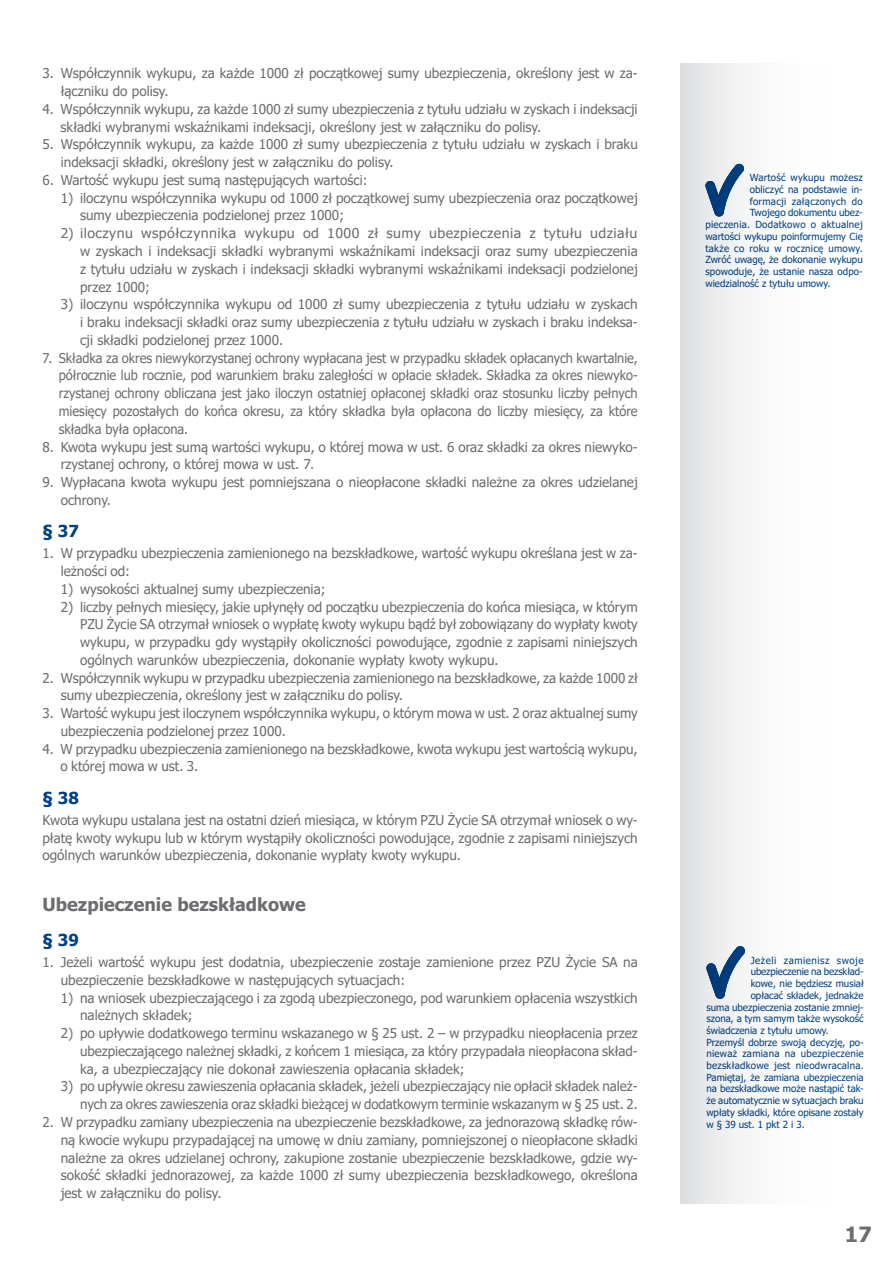
<style>
.page{position:relative;width:893px;height:1263px;background:#fff}
.page>*{position:absolute;margin:0;border:0;box-sizing:border-box;transform-origin:0 0}
.t1{font:700 21px "Tahoma";color:#6c6d70}
.t2{font:700 18px "Tahoma";color:#6c6d70}
.t3{font:700 16.5px "Tahoma";color:#014182}
.t4{font:13.5px/17.7px "Tahoma";color:#6c6d70}
.t5{font:13.5px/17.7px "Tahoma";color:#6c6d70;text-align:justify;scale:.95 1}
.t6{font:13.5px/17.7px "Tahoma";color:#6c6d70;text-align:justify;scale:1.05 1}
.t7{font:9.75px "Tahoma";color:#014182}
.t8{font:9.75px "Tahoma";letter-spacing:.025em;color:#014182}
.t9{font:9.75px "Tahoma";letter-spacing:.03em;color:#014182}
.t10{font:9.75px "Tahoma";letter-spacing:.055em;color:#014182}
</style>
<div class="page">
<div style="left:680px;top:64px;width:213px;height:1139px;background:linear-gradient(to right,#e7e8ea,#fff)"></div>
<svg style="left:705px;top:163px;width:39px;height:53px"></svg>
<svg style="left:706px;top:946px;width:39px;height:53px"></svg>
<p class="t4" style="left:61px;top:65px;width:579px;text-indent:-18px">3. Współczynnik wykupu, za każde 1000 zł początkowej sumy ubezpieczenia, określony jest w za&shy;łączniku do polisy.</p>
<p class="t4" style="left:61px;top:101px;width:579px;text-indent:-18px">4. Współczynnik wykupu, za każde 1000 zł sumy ubezpieczenia z tytułu udziału w zyskach i indeksacji składki wybranymi wskaźnikami indeksacji, określony jest w załączniku do polisy.</p>
<p class="t4" style="left:61px;top:136px;width:579px;text-indent:-18px">5. Współczynnik wykupu, za każde 1000 zł sumy ubezpieczenia z tytułu udziału w zyskach i braku indeksacji składki, określony jest w załączniku do polisy.</p>
<p class="t4" style="left:43px;top:172px;width:326px">6. Wartość wykupu jest sumą następujących wartości:</p>
<p class="t4" style="left:80px;top:190px;width:559px;text-indent:-19px">1) iloczynu współczynnika wykupu od 1000 zł początkowej sumy ubezpieczenia oraz początkowej sumy ubezpieczenia podzielonej przez 1000;</p>
<p class="t6" style="left:80px;top:225px;width:533px;text-indent:-19px">2) iloczynu współczynnika wykupu od 1000 zł sumy ubezpieczenia z tytułu udziału w zyskach i indeksacji składki wybranymi wskaźnikami indeksacji oraz sumy ubezpieczenia z tytułu udziału w zyskach i indeksacji składki wybranymi wskaźnikami indeksacji podzielonej przez 1000;</p>
<p class="t4" style="left:80px;top:296px;width:559px;text-align:justify;text-indent:-19px">3) iloczynu współczynnika wykupu od 1000 zł sumy ubezpieczenia z tytułu udziału w zyskach i braku indeksacji składki oraz sumy ubezpieczenia z tytułu udziału w zyskach i braku indeksa&shy;cji składki podzielonej przez 1000.</p>
<p class="t5" style="left:59px;top:350px;width:611px;text-indent:-16px">7. Składka za okres niewykorzystanej ochrony wypłacana jest w przypadku składek opłacanych kwartalnie, półrocznie lub rocznie, pod warunkiem braku zaległości w opłacie składek. Składka za okres niewyko&shy;rzystanej ochrony obliczana jest jako iloczyn ostatniej opłaconej składki oraz stosunku liczby pełnych miesięcy pozostałych do końca okresu, za który składka była opłacona do liczby miesięcy, za które składka była opłacona.</p>
<p class="t4" style="left:61px;top:438px;width:579px;text-indent:-18px">8. Kwota wykupu jest sumą wartości wykupu, o której mowa w ust. 6 oraz składki za okres niewyko&shy;rzystanej ochrony, o której mowa w ust. 7.</p>
<p class="t4" style="left:61px;top:474px;width:579px;text-indent:-18px">9. Wypłacana kwota wykupu jest pomniejszana o nieopłacone składki należne za okres udzielanej ochrony.</p>
<p class="t3" style="left:43px;top:520px;width:38px">§ 37</p>
<p class="t4" style="left:61px;top:545px;width:579px;text-indent:-18px">1. W przypadku ubezpieczenia zamienionego na bezskładkowe, wartość wykupu określana jest w za&shy;leżności od:</p>
<p class="t4" style="left:61px;top:581px;width:266px">1) wysokości aktualnej sumy ubezpieczenia;</p>
<p class="t4" style="left:80px;top:598px;width:559px;text-align:justify;text-indent:-19px">2) liczby pełnych miesięcy, jakie upłynęły od początku ubezpieczenia do końca miesiąca, w którym PZU Życie SA otrzymał wniosek o wypłatę kwoty wykupu bądź był zobowiązany do wypłaty kwoty wykupu, w przypadku gdy wystąpiły okoliczności powodujące, zgodnie z zapisami niniejszych ogólnych warunków ubezpieczenia, dokonanie wypłaty kwoty wykupu.</p>
<p class="t4" style="left:61px;top:670px;width:579px;text-indent:-18px">2. Współczynnik wykupu w przypadku ubezpieczenia zamienionego na bezskładkowe, za każde 1000 zł sumy ubezpieczenia, określony jest w załączniku do polisy.</p>
<p class="t4" style="left:61px;top:705px;width:579px;text-indent:-18px">3. Wartość wykupu jest iloczynem współczynnika wykupu, o którym mowa w ust. 2 oraz aktualnej sumy ubezpieczenia podzielonej przez 1000.</p>
<p class="t4" style="left:61px;top:741px;width:579px;text-indent:-18px">4. W przypadku ubezpieczenia zamienionego na bezskładkowe, kwota wykupu jest wartością wykupu, o której mowa w ust. 3.</p>
<p class="t3" style="left:43px;top:786px;width:38px">§ 38</p>
<p class="t4" style="left:43px;top:812px;width:597px;text-align:justify">Kwota wykupu ustalana jest na ostatni dzień miesiąca, w którym PZU Życie SA otrzymał wniosek o wy&shy;płatę kwoty wykupu lub w którym wystąpiły okoliczności powodujące, zgodnie z zapisami niniejszych ogólnych warunków ubezpieczenia, dokonanie wypłaty kwoty wykupu.</p>
<h2 class="t2" style="left:43px;top:891px;width:265px">Ubezpieczenie bezskładkowe</h2>
<p class="t3" style="left:43px;top:929px;width:38px">§ 39</p>
<p class="t4" style="left:61px;top:954px;width:579px;text-indent:-18px">1. Jeżeli wartość wykupu jest dodatnia, ubezpieczenie zostaje zamienione przez PZU Życie SA na ubezpieczenie bezskładkowe w następujących sytuacjach:</p>
<p class="t4" style="left:80px;top:989px;width:559px;text-indent:-19px">1) na wniosek ubezpieczającego i za zgodą ubezpieczonego, pod warunkiem opłacenia wszystkich należnych składek;</p>
<p class="t4" style="left:80px;top:1025px;width:559px;text-align:justify;text-indent:-19px">2) po upływie dodatkowego terminu wskazanego w § 25 ust. 2 – w przypadku nieopłacenia przez ubezpieczającego należnej składki, z końcem 1 miesiąca, za który przypadała nieopłacona skład&shy;ka, a ubezpieczający nie dokonał zawieszenia opłacania składek;</p>
<p class="t4" style="left:61px;top:1078px;width:578px;text-align:right">3) po upływie okresu zawieszenia opłacania składek, jeżeli ubezpieczający nie opłacił składek należ&shy;nych za okres zawieszenia oraz składki bieżącej w dodatkowym terminie wskazanym w § 25 ust. 2.</p>
<p class="t4" style="left:61px;top:1114px;width:579px;text-align:justify;text-indent:-18px">2. W przypadku zamiany ubezpieczenia na ubezpieczenie bezskładkowe, za jednorazową składkę rów&shy;ną kwocie wykupu przypadającej na umowę w dniu zamiany, pomniejszonej o nieopłacone składki należne za okres udzielanej ochrony, zakupione zostanie ubezpieczenie bezskładkowe, gdzie wy&shy;sokość składki jednorazowej, za każde 1000 zł sumy ubezpieczenia bezskładkowego, określona jest w załączniku do polisy.</p>
<p class="t8" style="left:750px;top:171px;width:115px">Wartość wykupu możesz</p>
<p class="t7" style="left:750px;top:183px;width:115px">obliczyć na podstawie in-</p>
<p class="t9" style="left:750px;top:195px;width:115px">formacji załączonych do</p>
<p class="t7" style="left:750px;top:206px;width:115px">Twojego dokumentu ubez-</p>
<p class="t8" style="left:705px;top:218px;width:159px">pieczenia. Dodatkowo o aktualnej</p>
<p class="t7" style="left:705px;top:230px;width:159px">wartości wykupu poinformujemy Cię</p>
<p class="t8" style="left:705px;top:241px;width:159px">także co roku w rocznicę umowy.</p>
<p class="t7" style="left:705px;top:253px;width:159px">Zwróć uwagę, że dokonanie wykupu</p>
<p class="t7" style="left:705px;top:265px;width:159px">spowoduje, że ustanie nasza odpo-</p>
<p class="t7" style="left:705px;top:277px;width:126px">wiedzialność z tytułu umowy.</p>
<p class="t10" style="left:751px;top:954px;width:115px">Jeżeli zamienisz swoje</p>
<p class="t7" style="left:751px;top:965px;width:115px">ubezpieczenie na bezskład-</p>
<p class="t7" style="left:751px;top:977px;width:115px">kowe, nie będziesz musiał</p>
<p class="t7" style="left:751px;top:989px;width:115px">opłacać składek, jednakże</p>
<p class="t7" style="left:706px;top:1000px;width:159px">suma ubezpieczenia zostanie zmniej-</p>
<p class="t7" style="left:706px;top:1012px;width:159px">szona, a tym samym także wysokość</p>
<p class="t7" style="left:706px;top:1024px;width:124px">świadczenia z tytułu umowy.</p>
<p class="t7" style="left:706px;top:1035px;width:159px">Przemyśl dobrze swoją decyzję, po-</p>
<p class="t8" style="left:706px;top:1047px;width:159px">nieważ zamiana na ubezpieczenie</p>
<p class="t8" style="left:706px;top:1059px;width:159px">bezskładkowe jest nieodwracalna.</p>
<p class="t7" style="left:706px;top:1071px;width:159px">Pamiętaj, że zamiana ubezpieczenia</p>
<p class="t7" style="left:706px;top:1082px;width:159px">na bezskładkowe może nastąpić tak-</p>
<p class="t7" style="left:706px;top:1094px;width:159px">że automatycznie w sytuacjach braku</p>
<p class="t7" style="left:706px;top:1106px;width:159px">wpłaty składki, które opisane zostały</p>
<p class="t7" style="left:706px;top:1117px;width:100px">w § 39 ust. 1 pkt 2 i 3.</p>
<h1 class="t1" style="left:845px;top:1220px;width:28px">17</h1>
</div>
